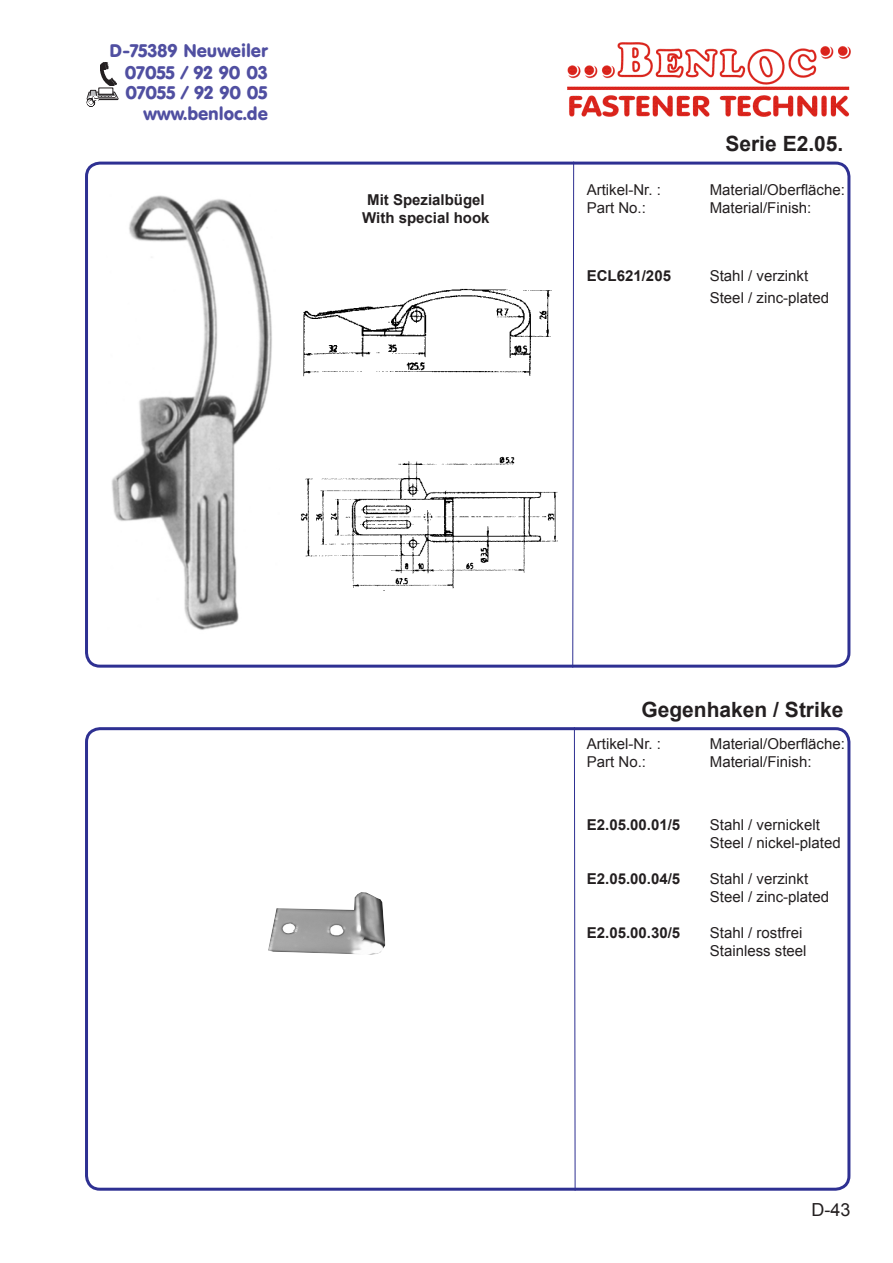
<style>
.page{position:relative;width:893px;height:1263px;background:#fff}
.page>*{position:absolute;margin:0;border:0;box-sizing:border-box;transform-origin:0 0}
.t1{font:700 21px "Arial";color:#231f20}
.t2{font:18px/22.2px "VAG Rounded BT";color:#504fa1;text-align:right}
.t3{font:18px "Arial";color:#231f20}
.t4{font:15px/18px "Arial";color:#231f20}
.t5{font:700 15px "Arial";color:#231f20}
</style>
<div class="page">
<img style="left:567px;top:43px;width:283px;height:74px">
<svg style="left:87px;top:90px;width:31px;height:16px"></svg>
<img style="left:100px;top:63px;width:16px;height:22px">
<div style="left:85px;top:162px;width:765px;height:506px;border:3px solid #2e3092;border-radius:14px"></div>
<svg style="left:572px;top:161px;width:2px;height:507px"></svg>
<div style="left:85px;top:727px;width:765px;height:464px;border:3px solid #2e3092;border-radius:14px"></div>
<img style="left:111px;top:195px;width:161px;height:435px">
<svg style="left:574px;top:727px;width:2px;height:464px"></svg>
<img style="left:303px;top:288px;width:249px;height:89px">
<img style="left:268px;top:892px;width:117px;height:63px">
<img style="left:300px;top:456px;width:258px;height:133px">
<p class="t2" style="left:110px;top:39px;width:160px">D-75389 Neuweiler<br>07055 / 92 90 03</p>
<p class="t2" style="left:125px;top:83px;width:144px;line-height:20.2px">07055 / 92 90 05 www.benloc.de</p>
<p class="t5" style="left:367px;top:190px;width:119px">Mit Spezialbügel</p>
<p class="t5" style="left:362px;top:208px;width:129px">With special hook</p>
<p class="t1" style="left:725px;top:130px;width:119px">Serie E2.05.</p>
<p class="t4" style="left:587px;top:181px;width:76px">Artikel-Nr. :</p>
<p class="t4" style="left:710px;top:181px;width:137px">Material/Oberfläche:</p>
<p class="t4" style="left:587px;top:199px;width:61px">Part No.:</p>
<p class="t4" style="left:710px;top:199px;width:103px">Material/Finish:</p>
<p class="t5" style="left:587px;top:265px;width:86px">ECL621/205</p>
<p class="t4" style="left:710px;top:267px;width:100px">Stahl / verzinkt</p>
<p class="t4" style="left:710px;top:289px;width:121px">Steel / zinc-plated</p>
<p class="t1" style="left:641px;top:695px;width:203px">Gegenhaken / Strike</p>
<p class="t4" style="left:587px;top:735px;width:76px">Artikel-Nr. :</p>
<p class="t4" style="left:710px;top:735px;width:137px">Material/Oberfläche:</p>
<p class="t4" style="left:587px;top:753px;width:61px">Part No.:</p>
<p class="t4" style="left:710px;top:753px;width:103px">Material/Finish:</p>
<p class="t5" style="left:587px;top:814px;width:95px">E2.05.00.01/5</p>
<p class="t4" style="left:710px;top:816px;width:132px">Stahl / vernickelt<br>Steel / nickel-plated</p>
<p class="t5" style="left:587px;top:868px;width:95px">E2.05.00.04/5</p>
<p class="t4" style="left:710px;top:870px;width:100px">Stahl / verzinkt</p>
<p class="t4" style="left:710px;top:888px;width:121px">Steel / zinc-plated</p>
<p class="t5" style="left:587px;top:922px;width:95px">E2.05.00.30/5</p>
<p class="t4" style="left:710px;top:924px;width:98px">Stahl / rostfrei<br>Stainless steel</p>
<p class="t3" style="left:811px;top:1198px;width:41px">D-43</p>
</div>
